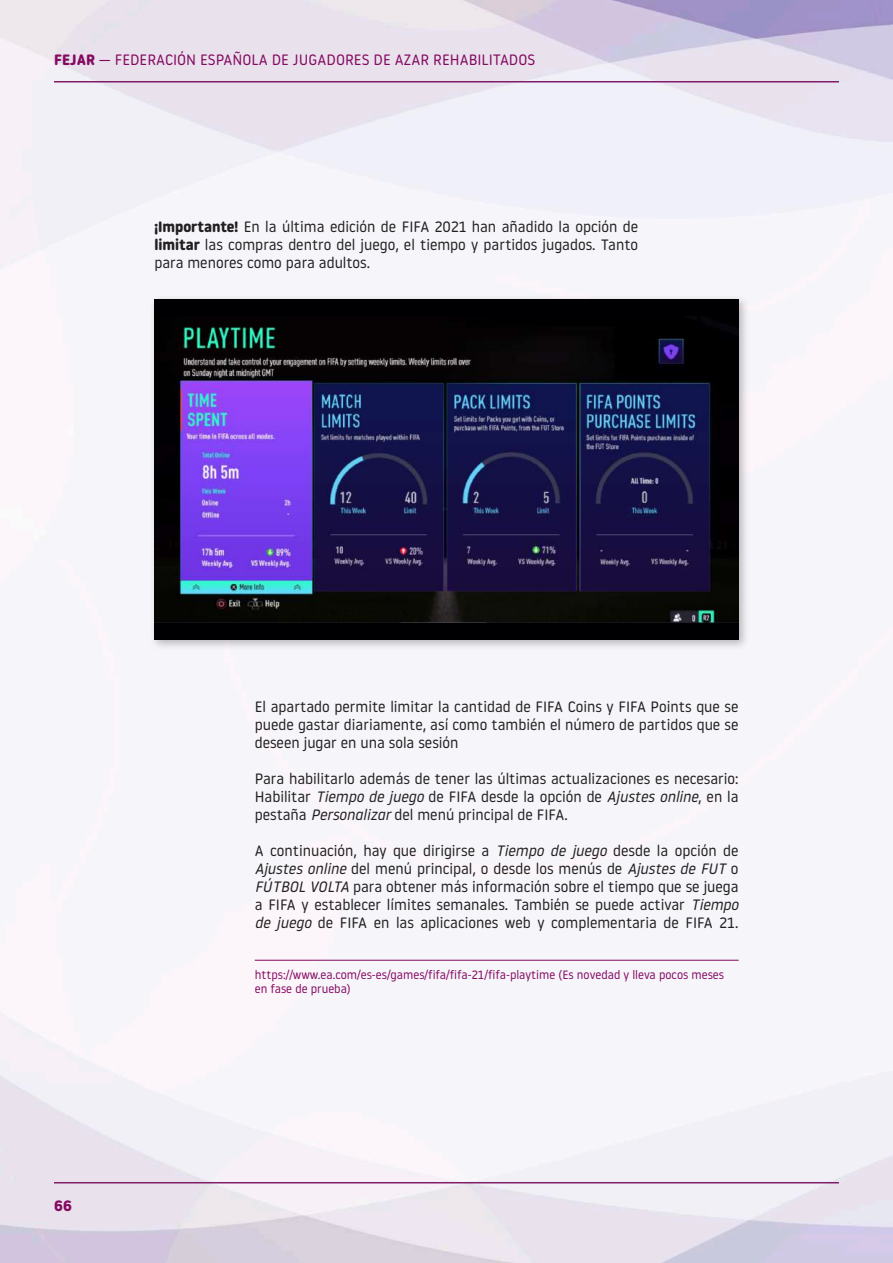
<style>
.page{position:relative;width:893px;height:1263px;background:#fff}
.page>*{position:absolute;margin:0;border:0;box-sizing:border-box;transform-origin:0 0}
.t1{font:15px/18px "Noway Round";color:#231f20;text-align:justify}
.t2{font:15px "Noway Round";color:#850961}
.t3{font:700 15px "Noway Round";color:#850961}
.t4{font:12px/14.4px "Noway Round";color:#850961}
.s1{font-weight:700}
.s2{font-style:italic}
</style>
<div class="page">
<hr style="left:54px;top:81px;width:785px;height:1px;background:#7f1d68">
<hr style="left:54px;top:1182px;width:785px;height:1px;background:#7f1d68">
<div style="left:149px;top:294px;width:601px;height:356px;background:#231f20;opacity:.3"></div>
<div style="left:154px;top:299px;width:585px;height:340px;background:#000003"></div>
<hr style="left:255px;top:960px;width:484px;height:1px;background:#850961">
<img style="left:160px;top:322px;width:568px;height:300px">
<p class="t2" style="left:54px;top:50px;width:483px"><span class="s1">FEJAR</span> — FEDERACIÓN ESPAÑOLA DE JUGADORES DE AZAR REHABILITADOS</p>
<p class="t1" style="left:154px;top:217px;width:485px"><span class="s1">¡Importante!</span> En la última edición de FIFA 2021 han añadido la opción de <span class="s1">limitar</span> las compras dentro del juego, el tiempo y partidos jugados. Tanto para menores como para adultos.</p>
<p class="t3" style="left:54px;top:1197px;width:20px">66</p>
<p class="t1" style="left:255px;top:697px;width:485px">El apartado permite limitar la cantidad de FIFA Coins y FIFA Points que se puede gastar diariamente, así como también el número de partidos que se deseen jugar en una sola sesión</p>
<p class="t1" style="left:255px;top:769px;width:485px">Para habilitarlo además de tener las últimas actualizaciones es necesario:<br>Habilitar <span class="s2">Tiempo de juego</span> de FIFA desde la opción de <span class="s2">Ajustes online</span>, en la pestaña <span class="s2">Personalizar</span> del menú principal de FIFA.</p>
<p class="t1" style="left:255px;top:841px;width:485px">A continuación, hay que dirigirse a <span class="s2">Tiempo de juego</span> desde la opción de <span class="s2">Ajustes online</span> del menú principal, o desde los menús de <span class="s2">Ajustes de FUT</span> o <span class="s2">FÚTBOL VOLTA</span> para obtener más información sobre el tiempo que se juega a FIFA y establecer límites semanales. También se puede activar <span class="s2">Tiempo de juego</span> de FIFA en las aplicaciones web y complementaria de FIFA 21.</p>
<p class="t4" style="left:255px;top:966px;width:471px">https://www.ea.com/es-es/games/fifa/fifa-21/fifa-playtime (Es novedad y lleva pocos meses en fase de prueba)</p>
</div>
